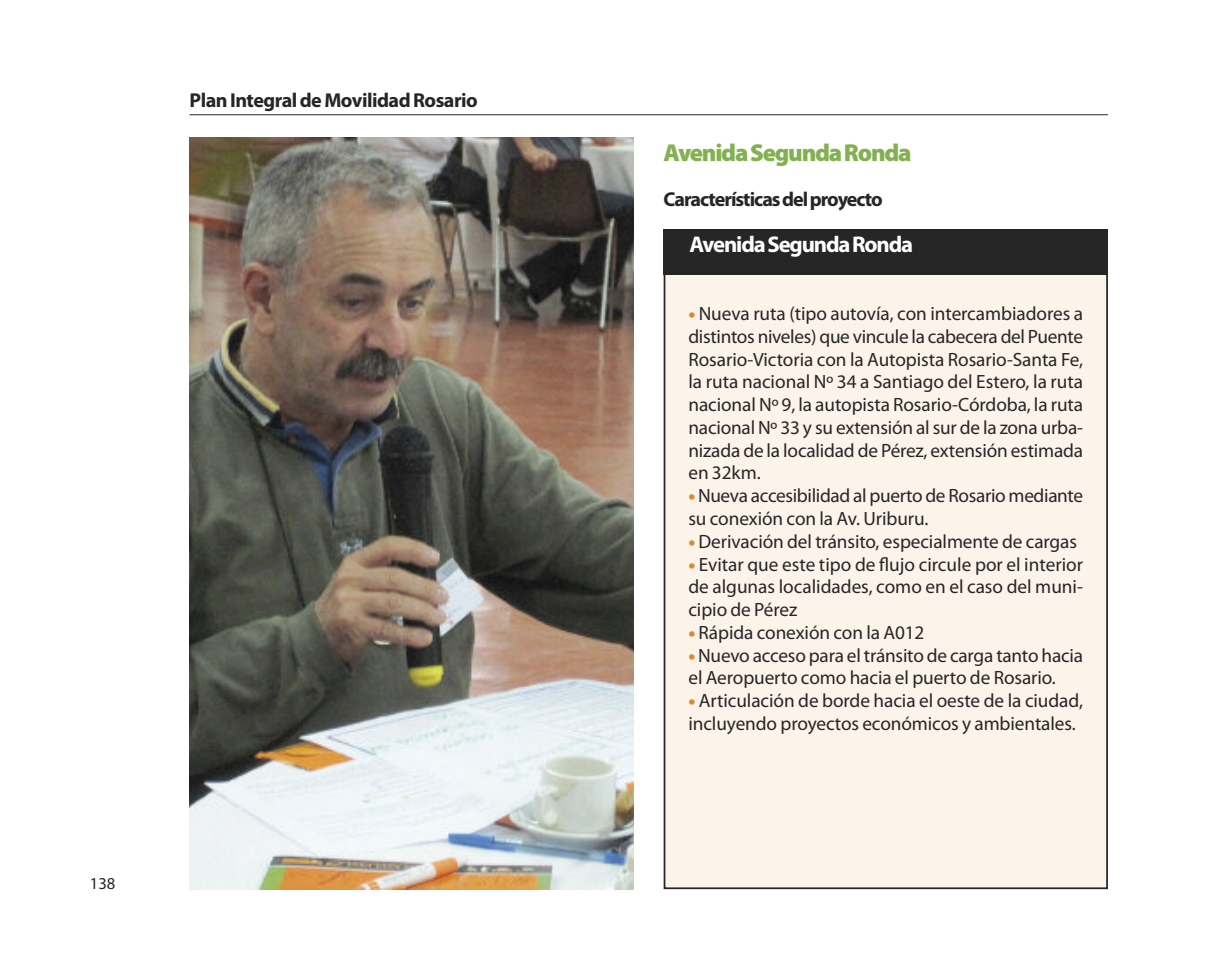
<style>
.page{position:relative;width:1223px;height:975px;background:#fff}
.page>*{position:absolute;margin:0;border:0;box-sizing:border-box;transform-origin:0 0}
.t1{font:900 24.5px "Myriad Pro";letter-spacing:-.05em;color:#83b151}
.t2{font:700 22.75px "Myriad Pro";letter-spacing:-.05em;color:#fff}
.t3{font:700 20.12px "Myriad Pro";letter-spacing:-.025em;color:#272627}
.t4{font:700 20.12px "Myriad Pro";letter-spacing:-.05em;color:#272627}
.t5{font:19.25px/22.8px "Myriad Pro";letter-spacing:-.005em;color:#272627}
.t6{font:16.62px "Myriad Pro";color:#272627}
.s1{font-weight:900;color:#de8830}
</style>
<div class="page">
<div style="left:664px;top:252px;width:442px;height:635px;background:#fcf3ea"></div>
<hr style="left:189px;top:114px;width:918px;height:1px;background:#272627">
<img style="left:189px;top:137px;width:444px;height:751px">
<div style="left:663px;top:229px;width:444px;height:45px;background:#272627"></div>
<p class="t3" style="left:189px;top:93px;width:290px">PlanIntegraldeMovilidadRosario</p>
<p class="t6" style="left:90px;top:877px;width:27px">138</p>
<p class="t1" style="left:663px;top:143px;width:249px">AvenidaSegundaRonda</p>
<p class="t4" style="left:663px;top:192px;width:221px">Característicasdelproyecto</p>
<p class="t2" style="left:689px;top:235px;width:225px">AvenidaSegundaRonda</p>
<p class="t5" style="left:688px;top:303px;width:396px;text-align:justify"><span class="s1">•</span> Nueva ruta (tipo autovía, con intercambiadores a distintos niveles) que vincule la cabecera del Puente Rosario-Victoria con la Autopista Rosario-Santa Fe, la ruta nacional Nº 34 a Santiago del Estero, la ruta nacional Nº 9, la autopista Rosario-Córdoba, la ruta nacional Nº 33 y su extensión al sur de la zona urba&shy;nizada de la localidad de Pérez, extensión estimada en 32km.</p>
<p class="t5" style="left:688px;top:485px;width:396px"><span class="s1">•</span>Nueva accesibilidad al puerto de Rosario mediante su conexión con la Av. Uriburu.</p>
<p class="t5" style="left:688px;top:531px;width:390px"><span class="s1">•</span> Derivación del tránsito, especialmente de cargas</p>
<p class="t5" style="left:688px;top:554px;width:396px;text-align:justify"><span class="s1">•</span> Evitar que este tipo de flujo circule por el interior de algunas localidades, como en el caso del muni&shy;cipio de Pérez</p>
<p class="t5" style="left:688px;top:622px;width:237px"><span class="s1">•</span> Rápida conexión con la A012</p>
<p class="t5" style="left:688px;top:645px;width:396px"><span class="s1">•</span>Nuevo acceso para el tránsito de carga tanto hacia el Aeropuerto como hacia el puerto de Rosario.</p>
<p class="t5" style="left:688px;top:690px;width:396px"><span class="s1">•</span> Articulación de borde hacia el oeste de la ciudad, incluyendo proyectos económicos y ambientales.</p>
</div>
